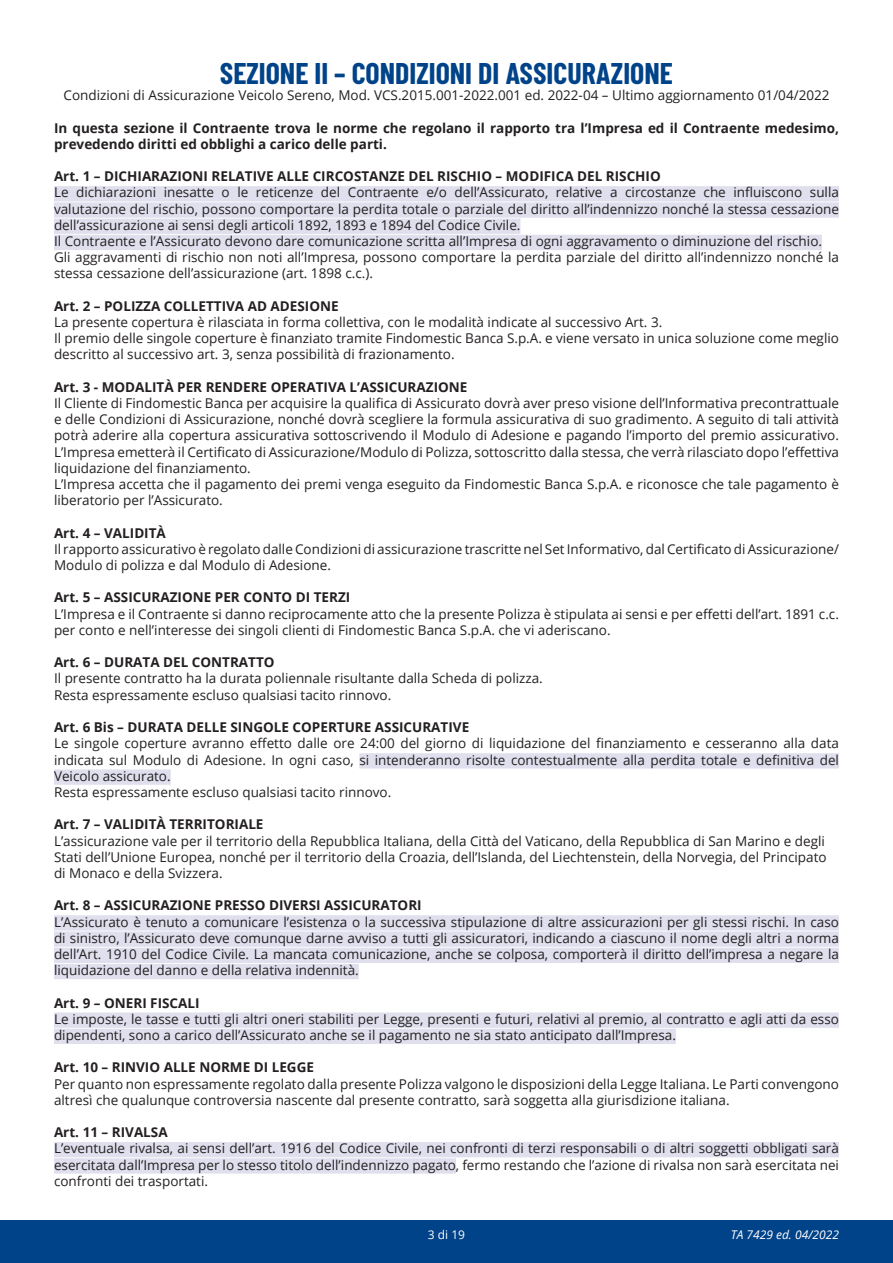
<style>
.page{position:relative;width:893px;height:1263px;background:#fff}
.page>*{position:absolute;margin:0;border:0;box-sizing:border-box;transform-origin:0 0}
.Titolo_1{font:700 30px "Barlow Condensed";color:#004389}
.Normale{font:13.5px/16.2px "Open Sans";color:#231f20}
.Normale-2{font:700 13.5px/16.2px "Open Sans";color:#231f20}
.Titolo_2{font:700 13.5px "Open Sans";color:#231f20}
.t1{font:italic 12px "Open Sans";color:#fff}
.t2{font:12px "Open Sans";color:#fff}
</style>
<div class="page">
<div style="left:0;top:1220px;width:893px;height:43px;background:#004389"></div>
<div style="left:54px;top:186px;width:785px;height:15px;background:#dfdfed"></div>
<div style="left:54px;top:202px;width:785px;height:16px;background:#dfdfed"></div>
<div style="left:54px;top:219px;width:466px;height:15px;background:#dfdfed"></div>
<div style="left:54px;top:235px;width:768px;height:15px;background:#dfdfed"></div>
<div style="left:359px;top:753px;width:480px;height:15px;background:#dfdfed"></div>
<div style="left:54px;top:769px;width:117px;height:16px;background:#dfdfed"></div>
<div style="left:54px;top:915px;width:785px;height:15px;background:#dfdfed"></div>
<div style="left:54px;top:931px;width:785px;height:16px;background:#dfdfed"></div>
<div style="left:54px;top:948px;width:785px;height:15px;background:#dfdfed"></div>
<div style="left:54px;top:964px;width:305px;height:15px;background:#dfdfed"></div>
<div style="left:54px;top:1012px;width:785px;height:16px;background:#dfdfed"></div>
<div style="left:54px;top:1029px;width:622px;height:15px;background:#dfdfed"></div>
<div style="left:54px;top:1142px;width:785px;height:15px;background:#dfdfed"></div>
<div style="left:54px;top:1158px;width:402px;height:15px;background:#dfdfed"></div>
<p class="Titolo_1" style="left:220px;top:55px;width:454px">SEZIONE II – CONDIZIONI DI ASSICURAZIONE</p>
<p class="Normale" style="left:64px;top:87px;width:767px">Condizioni di Assicurazione Veicolo Sereno, Mod. VCS.2015.001-2022.001 ed. 2022-04 – Ultimo aggiornamento 01/04/2022</p>
<p class="Normale-2" style="left:54px;top:119px;width:786px">In questa sezione il Contraente trova le norme che regolano il rapporto tra l’Impresa ed il Contraente medesimo, prevedendo diritti ed obblighi a carico delle parti.</p>
<p class="Normale-2" style="left:54px;top:168px;width:608px">Art. 1 – DICHIARAZIONI RELATIVE ALLE CIRCOSTANZE DEL RISCHIO – MODIFICA DEL RISCHIO</p>
<p class="Normale" style="left:54px;top:184px;width:786px;text-align:justify">Le dichiarazioni inesatte o le reticenze del Contraente e/o dell’Assicurato, relative a circostanze che influiscono sulla valutazione del rischio, possono comportare la perdita totale o parziale del diritto all’indennizzo nonché la stessa cessazione dell’assicurazione ai sensi degli articoli 1892, 1893 e 1894 del Codice Civile.</p>
<p class="Normale" style="left:54px;top:233px;width:770px">Il Contraente e l’Assicurato devono dare comunicazione scritta all’Impresa di ogni aggravamento o diminuzione del rischio.</p>
<p class="Normale" style="left:54px;top:249px;width:786px">Gli aggravamenti di rischio non noti all’Impresa, possono comportare la perdita parziale del diritto all’indennizzo nonché la stessa cessazione dell’assicurazione (art. 1898 c.c.).</p>
<p class="Normale-2" style="left:54px;top:297px;width:286px">Art. 2 – POLIZZA COLLETTIVA AD ADESIONE</p>
<p class="Normale" style="left:54px;top:314px;width:610px">La presente copertura è rilasciata in forma collettiva, con le modalità indicate al successivo Art. 3.</p>
<p class="Normale" style="left:54px;top:330px;width:786px">Il premio delle singole coperture è finanziato tramite Findomestic Banca S.p.A. e viene versato in unica soluzione come meglio descritto al successivo art. 3, senza possibilità di frazionamento.</p>
<p class="Normale-2" style="left:54px;top:378px;width:415px">Art. 3 - MODALITÀ PER RENDERE OPERATIVA L’ASSICURAZIONE</p>
<p class="Normale" style="left:54px;top:395px;width:786px;text-align:justify">Il Cliente di Findomestic Banca per acquisire la qualifica di Assicurato dovrà aver preso visione dell’Informativa precontrattuale e delle Condizioni di Assicurazione, nonché dovrà scegliere la formula assicurativa di suo gradimento. A seguito di tali attività potrà aderire alla copertura assicurativa sottoscrivendo il Modulo di Adesione e pagando l’importo del premio assicurativo.<br>L’Impresa emetterà il Certificato di Assicurazione/Modulo di Polizza, sottoscritto dalla stessa, che verrà rilasciato dopo l’effettiva liquidazione del finanziamento.</p>
<p class="Normale" style="left:54px;top:476px;width:786px">L’Impresa accetta che il pagamento dei premi venga eseguito da Findomestic Banca S.p.A. e riconosce che tale pagamento è liberatorio per l’Assicurato.</p>
<p class="Normale-2" style="left:54px;top:524px;width:113px">Art. 4 – VALIDITÀ</p>
<p class="Normale" style="left:54px;top:540px;width:786px">Il rapporto assicurativo è regolato dalle Condizioni di assicurazione trascritte nel Set Informativo, dal Certificato di Assicurazione/<br>Modulo di polizza e dal Modulo di Adesione.</p>
<p class="Normale-2" style="left:54px;top:589px;width:298px">Art. 5 – ASSICURAZIONE PER CONTO DI TERZI</p>
<p class="Normale" style="left:54px;top:605px;width:786px">L’Impresa e il Contraente si danno reciprocamente atto che la presente Polizza è stipulata ai sensi e per effetti dell’art. 1891 c.c. per conto e nell’interesse dei singoli clienti di Findomestic Banca S.p.A. che vi aderiscano.</p>
<p class="Normale-2" style="left:54px;top:654px;width:222px">Art. 6 – DURATA DEL CONTRATTO</p>
<p class="Normale" style="left:54px;top:670px;width:490px">Il presente contratto ha la durata poliennale risultante dalla Scheda di polizza.</p>
<p class="Normale" style="left:54px;top:686px;width:339px">Resta espressamente escluso qualsiasi tacito rinnovo.</p>
<p class="Normale-2" style="left:54px;top:719px;width:417px">Art. 6 Bis – DURATA DELLE SINGOLE COPERTURE ASSICURATIVE</p>
<p class="Normale" style="left:54px;top:735px;width:786px;text-align:justify">Le singole coperture avranno effetto dalle ore 24:00 del giorno di liquidazione del finanziamento e cesseranno alla data indicata sul Modulo di Adesione. In ogni caso, si intenderanno risolte contestualmente alla perdita totale e definitiva del Veicolo assicurato.</p>
<p class="Normale" style="left:54px;top:783px;width:339px">Resta espressamente escluso qualsiasi tacito rinnovo.</p>
<p class="Titolo_2" style="left:54px;top:815px;width:211px">Art. 7 – VALIDITÀ TERRITORIALE</p>
<p class="Normale" style="left:54px;top:832px;width:774px">L’assicurazione vale per il territorio della Repubblica Italiana, della Città del Vaticano, della Repubblica di San Marino e degli<br>Stati dell’Unione Europea, nonché per il territorio della Croazia, dell’Islanda, del Liechtenstein, della Norvegia, del Principato di Monaco e della Svizzera.</p>
<p class="Normale-2" style="left:54px;top:897px;width:369px">Art. 8 – ASSICURAZIONE PRESSO DIVERSI ASSICURATORI</p>
<p class="Normale" style="left:54px;top:913px;width:786px;text-align:justify">L’Assicurato è tenuto a comunicare l’esistenza o la successiva stipulazione di altre assicurazioni per gli stessi rischi. In caso di sinistro, l’Assicurato deve comunque darne avviso a tutti gli assicuratori, indicando a ciascuno il nome degli altri a norma dell’Art. 1910 del Codice Civile. La mancata comunicazione, anche se colposa, comporterà il diritto dell’impresa a negare la liquidazione del danno e della relativa indennità.</p>
<p class="Titolo_2" style="left:54px;top:993px;width:147px">Art. 9 – ONERI FISCALI</p>
<p class="Normale" style="left:54px;top:1010px;width:786px">Le imposte, le tasse e tutti gli altri oneri stabiliti per Legge, presenti e futuri, relativi al premio, al contratto e agli atti da esso dipendenti, sono a carico dell’Assicurato anche se il pagamento ne sia stato anticipato dall’Impresa.</p>
<p class="Titolo_2" style="left:54px;top:1058px;width:262px">Art. 10 – RINVIO ALLE NORME DI LEGGE</p>
<p class="Normale" style="left:54px;top:1075px;width:786px">Per quanto non espressamente regolato dalla presente Polizza valgono le disposizioni della Legge Italiana. Le Parti convengono altresì che qualunque controversia nascente dal presente contratto, sarà soggetta alla giurisdizione italiana.</p>
<p class="Normale-2" style="left:54px;top:1124px;width:115px">Art. 11 – RIVALSA</p>
<p class="Normale" style="left:54px;top:1140px;width:786px;text-align:justify">L’eventuale rivalsa, ai sensi dell’art. 1916 del Codice Civile, nei confronti di terzi responsabili o di altri soggetti obbligati sarà esercitata dall’Impresa per lo stesso titolo dell’indennizzo pagato, fermo restando che l’azione di rivalsa non sarà esercitata nei confronti dei trasportati.</p>
<p class="t2" style="left:428px;top:1227px;width:39px">3 di 19</p>
<p class="t1" style="left:731px;top:1227px;width:110px">TA 7429 ed. 04/2022</p>
</div>
